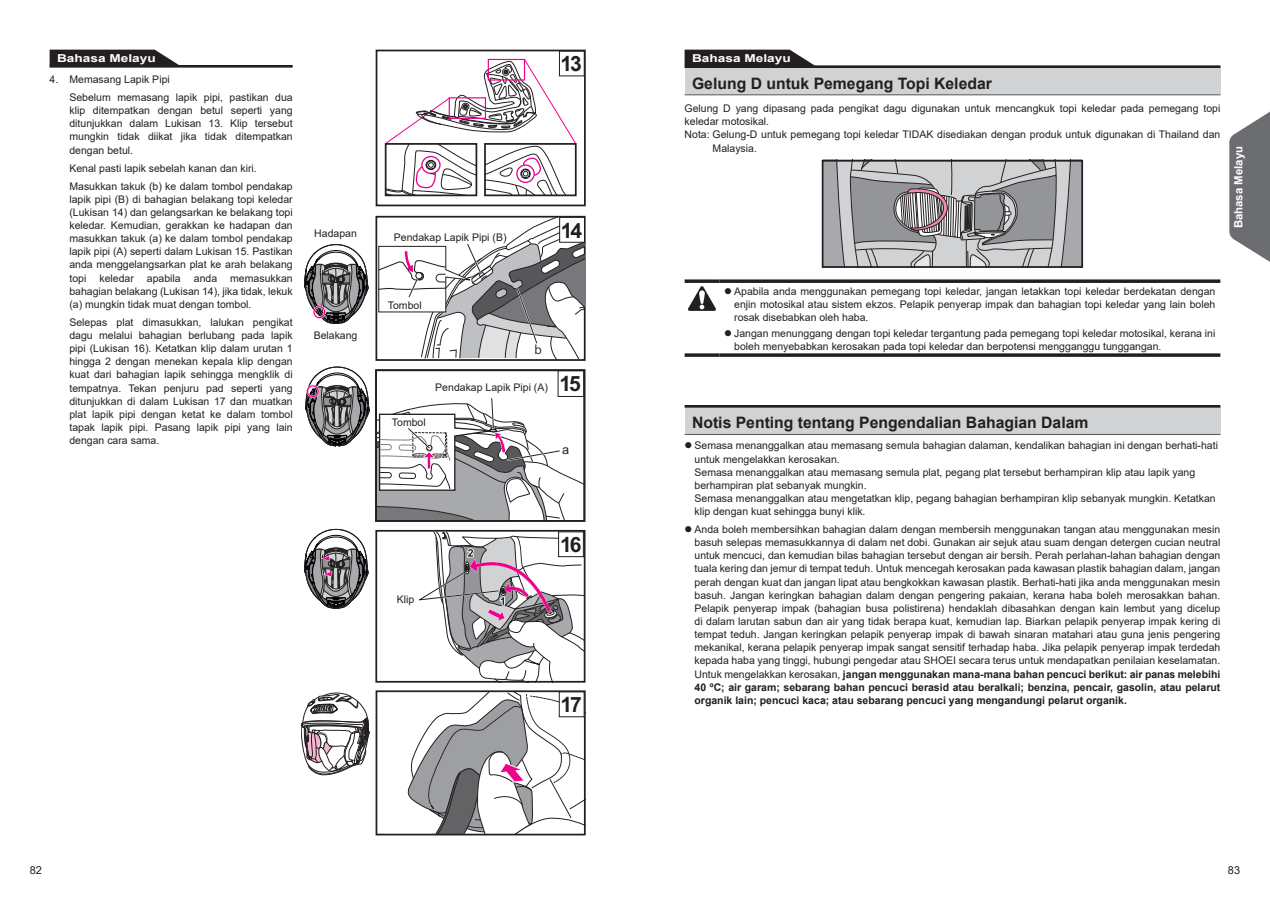
<style>
.page{position:relative;width:1270px;height:903px;background:#fff}
.page>*{position:absolute;margin:0;border:0;box-sizing:border-box;transform-origin:0 0}
.t1{font:700 21px "Arial";letter-spacing:-.1em;color:#231f20}
.t2{font:700 15.75px "Arial";color:#231f20}
.t3{font:12.78px "Arial";color:#231f20}
.t4{font:11.9px "Koz Go Pro";color:#231f20}
.t5{font:700 11.38px "Arial";color:#fff}
.t6{font:11.03px "Arial";color:#231f20}
.t7{font:700 10.85px "Arial";color:#fff;scale:1.25 1}
.t8{font:10.5px/13.1px "Arial";color:#231f20;text-align:justify}
.s1{font-weight:700}
</style>
<div class="page">
<svg style="left:1229px;top:111px;width:41px;height:151px"></svg>
<svg style="left:50px;top:50px;width:129px;height:15px;background:#373334"></svg>
<hr style="left:50px;top:65px;width:243px;height:3px;background:#231f20">
<div style="left:484px;top:143px;width:93px;height:53px;border:2px solid #231f20"></div>
<svg style="left:385px;top:59px;width:191px;height:136px"></svg>
<div style="left:385px;top:143px;width:92px;height:53px;border:2px solid #231f20"></div>
<div style="left:488px;top:59px;width:37px;height:22px;border:1px solid #ed028c"></div>
<div style="left:449px;top:97px;width:37px;height:22px;border:1px solid #ed028c"></div>
<div style="left:559px;top:51px;width:25px;height:25px;background:#fff"></div>
<div style="left:559px;top:51px;width:25px;height:25px;border:1px solid #231f20"></div>
<div style="left:376px;top:50px;width:210px;height:156px;border:2px solid #231f20"></div>
<div style="left:375px;top:216px;width:211px;height:145px;border:2px solid #231f20"></div>
<div style="left:559px;top:217px;width:26px;height:25px;border:1px solid #231f20"></div>
<svg style="left:377px;top:218px;width:207px;height:143px"></svg>
<div style="left:375px;top:530px;width:210px;height:153px;border:2px solid #231f20"></div>
<div style="left:558px;top:531px;width:26px;height:26px;background:#383435;border:1px solid #231f20"></div>
<svg style="left:411px;top:532px;width:172px;height:150px"></svg>
<svg style="left:407px;top:693px;width:176px;height:139px"></svg>
<div style="left:376px;top:690px;width:210px;height:145px;border:2px solid #231f20"></div>
<div style="left:559px;top:692px;width:25px;height:25px;background:#fff"></div>
<svg style="left:301px;top:693px;width:69px;height:82px"></svg>
<div style="left:394px;top:232px;width:113px;height:11px;background:#fff"></div>
<svg style="left:304px;top:244px;width:65px;height:80px"></svg>
<svg style="left:305px;top:367px;width:280px;height:155px"></svg>
<svg style="left:304px;top:529px;width:65px;height:80px"></svg>
<svg style="left:685px;top:50px;width:129px;height:15px;background:#373334"></svg>
<svg style="left:825px;top:163px;width:255px;height:102px;background:#a8a7aa"></svg>
<div style="left:822px;top:160px;width:261px;height:108px;border:2px solid #231f20"></div>
<svg style="left:685px;top:279px;width:34px;height:4px"></svg>
<svg style="left:685px;top:353px;width:34px;height:4px"></svg>
<svg style="left:719px;top:279px;width:501px;height:4px;background:#3d3a3b"></svg>
<svg style="left:719px;top:353px;width:501px;height:4px;background:#3e3a3b"></svg>
<svg style="left:688px;top:286px;width:28px;height:25px"></svg>
<div style="left:685px;top:406px;width:535px;height:28px;background:#d1d2d4"></div>
<hr style="left:685px;top:405px;width:535px;height:3px;background:#231f20">
<hr style="left:685px;top:434px;width:535px;height:1px;background:#57585a">
<div style="left:685px;top:67px;width:535px;height:28px;background:#d1d2d4"></div>
<hr style="left:685px;top:65px;width:535px;height:3px;background:#231f20">
<hr style="left:685px;top:94px;width:535px;height:1px;background:#57585a">
<p class="t7" style="left:57px;top:51px;width:80px">Bahasa Melayu</p>
<h1 class="t1" style="left:560px;top:49px;width:23px">13</h1>
<p class="t8" style="left:69px;top:70px;width:225px;line-height:18px;text-indent:-20px">4. Memasang Lapik Pipi<br>Sebelum memasang lapik pipi, pastikan dua</p>
<p class="t8" style="left:69px;top:104px;width:225px">klip ditempatkan dengan betul seperti yang ditunjukkan dalam Lukisan 13. Klip tersebut mungkin tidak diikat jika tidak ditempatkan dengan betul.</p>
<p class="t8" style="left:69px;top:159px;width:225px;line-height:18px">Kenal pasti lapik sebelah kanan dan kiri.<br>Masukkan takuk (b) ke dalam tombol pendakap</p>
<p class="t8" style="left:69px;top:192px;width:225px">lapik pipi (B) di bahagian belakang topi keledar (Lukisan 14) dan gelangsarkan ke belakang topi keledar. Kemudian, gerakkan ke hadapan dan masukkan takuk (a) ke dalam tombol pendakap lapik pipi (A) seperti dalam Lukisan 15. Pastikan anda menggelangsarkan plat ke arah belakang topi keledar apabila anda memasukkan bahagian belakang (Lukisan 14), jika tidak, lekuk (a) mungkin tidak muat dengan tombol.</p>
<p class="t8" style="left:69px;top:316px;width:225px">Selepas plat dimasukkan, lalukan pengikat dagu melalui bahagian berlubang pada lapik pipi (Lukisan 16). Ketatkan klip dalam urutan 1 hingga 2 dengan menekan kepala klip dengan kuat dari bahagian lapik sehingga mengklik di tempatnya. Tekan penjuru pad seperti yang ditunjukkan di dalam Lukisan 17 dan muatkan plat lapik pipi dengan ketat ke dalam tombol tapak lapik pipi. Pasang lapik pipi yang lain dengan cara sama.</p>
<p class="t8" style="left:314px;top:227px;width:44px">Hadapan</p>
<p class="t8" style="left:314px;top:329px;width:45px">Belakang</p>
<p class="t8" style="left:394px;top:231px;width:114px">Pendakap Lapik Pipi (B)</p>
<h1 class="t1" style="left:561px;top:215px;width:23px">14</h1>
<p class="t8" style="left:388px;top:298px;width:35px">Tombol</p>
<p class="t4" style="left:535px;top:342px;width:9px">b</p>
<p class="t8" style="left:392px;top:415px;width:35px">Tombol</p>
<p class="t8" style="left:435px;top:381px;width:114px">Pendakap Lapik Pipi (A)</p>
<h1 class="t1" style="left:560px;top:368px;width:23px">15</h1>
<p class="t3" style="left:562px;top:440px;width:9px">a</p>
<p class="t8" style="left:397px;top:592px;width:19px">Klip</p>
<h1 class="t1" style="left:560px;top:530px;width:23px">16</h1>
<h1 class="t1" style="left:561px;top:690px;width:23px">17</h1>
<p class="t7" style="left:692px;top:51px;width:80px">Bahasa Melayu</p>
<h2 class="t2" style="left:692px;top:72px;width:301px">Gelung D untuk Pemegang Topi Keledar</h2>
<p class="t8" style="left:685px;top:102px;width:537px">Gelung D yang dipasang pada pengikat dagu digunakan untuk mencangkuk topi keledar pada pemegang topi</p>
<p class="t8" style="left:685px;top:115px;width:86px">keledar motosikal.</p>
<p class="t8" style="left:685px;top:128px;width:537px">Nota: Gelung-D untuk pemegang topi keledar TIDAK disediakan dengan produk untuk digunakan di Thailand dan</p>
<p class="t8" style="left:713px;top:141px;width:46px">Malaysia.</p>
<p class="t5" style="left:1230px;top:228px;width:84px;rotate:-90deg">Bahasa Melayu</p>
<p class="t8" style="left:734px;top:285px;width:483px">Apabila anda menggunakan pemegang topi keledar, jangan letakkan topi keledar berdekatan dengan enjin motosikal atau sistem ekzos. Pelapik penyerap impak dan bahagian topi keledar yang lain boleh rosak disebabkan oleh haba.</p>
<p class="t8" style="left:734px;top:327px;width:483px">Jangan menunggang dengan topi keledar tergantung pada pemegang topi keledar motosikal, kerana ini boleh menyebabkan kerosakan pada topi keledar dan berpotensi mengganggu tunggangan.</p>
<h2 class="t2" style="left:692px;top:412px;width:398px">Notis Penting tentang Pengendalian Bahagian Dalam</h2>
<p class="t8" style="left:694px;top:439px;width:525px;text-align:left">Semasa menanggalkan atau memasang semula bahagian dalaman, kendalikan bahagian ini dengan berhati-hati untuk mengelakkan kerosakan.<br>Semasa menanggalkan atau memasang semula plat, pegang plat tersebut berhampiran klip atau lapik yang berhampiran plat sebanyak mungkin.<br>Semasa menanggalkan atau mengetatkan klip, pegang bahagian berhampiran klip sebanyak mungkin. Ketatkan klip dengan kuat sehingga bunyi klik.</p>
<p class="t8" style="left:694px;top:523px;width:527px">Anda boleh membersihkan bahagian dalam dengan membersih menggunakan tangan atau menggunakan mesin basuh selepas memasukkannya di dalam net dobi. Gunakan air sejuk atau suam dengan detergen cucian neutral untuk mencuci, dan kemudian bilas bahagian tersebut dengan air bersih. Perah perlahan-lahan bahagian dengan tuala kering dan jemur di tempat teduh. Untuk mencegah kerosakan pada kawasan plastik bahagian dalam, jangan perah dengan kuat dan jangan lipat atau bengkokkan kawasan plastik. Berhati-hati jika anda menggunakan mesin basuh. Jangan keringkan bahagian dalam dengan pengering pakaian, kerana haba boleh merosakkan bahan.<br>Pelapik penyerap impak (bahagian busa polistirena) hendaklah dibasahkan dengan kain lembut yang dicelup di dalam larutan sabun dan air yang tidak berapa kuat, kemudian lap. Biarkan pelapik penyerap impak kering di tempat teduh. Jangan keringkan pelapik penyerap impak di bawah sinaran matahari atau guna jenis pengering mekanikal, kerana pelapik penyerap impak sangat sensitif terhadap haba. Jika pelapik penyerap impak terdedah kepada haba yang tinggi, hubungi pengedar atau SHOEI secara terus untuk mendapatkan penilaian keselamatan.<br>Untuk mengelakkan kerosakan, <span class="s1">jangan menggunakan mana-mana bahan pencuci berikut: air panas melebihi 40 ºC; air garam; sebarang bahan pencuci berasid atau beralkali; benzina, pencair, gasolin, atau pelarut organik lain; pencuci kaca; atau sebarang pencuci yang mengandungi pelarut organik.</span></p>
<p class="t6" style="left:30px;top:862px;width:14px">82</p>
<p class="t6" style="left:1228px;top:862px;width:14px">83</p>
</div>
